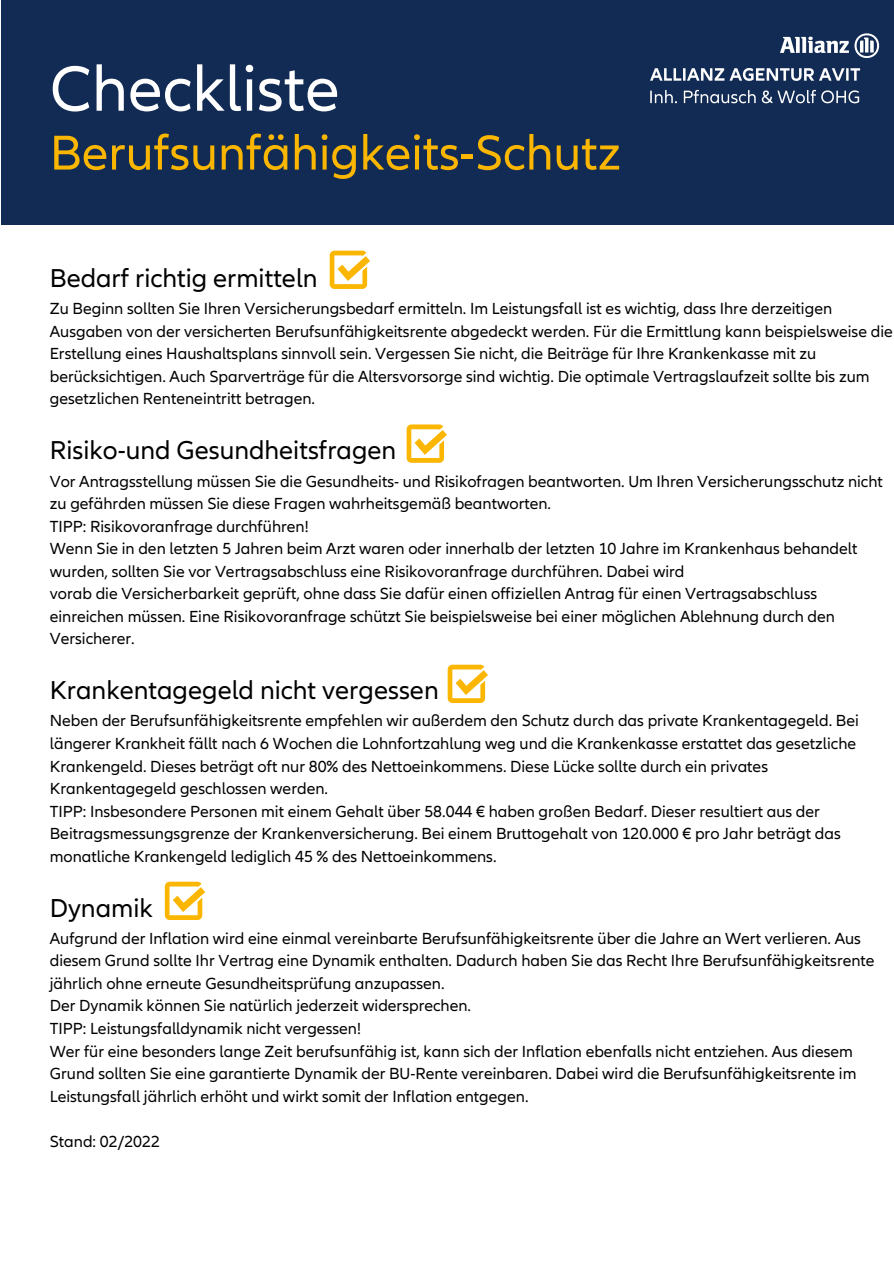
<style>
.page{position:relative;width:894px;height:1264px;background:#fff}
.page>*{position:absolute;margin:0;border:0;box-sizing:border-box;transform-origin:0 0}
.t1{font:66px "Allianz Neo";color:#fff}
.t2{font:50.7px "Allianz Neo";color:#fab600}
.t3{font:26.85px "Allianz Neo";color:#000}
.t4{font:16.65px/22.5px "Allianz Neo";color:#000}
</style>
<div class="page">
<div style="left:1px;top:0;width:892px;height:224px;background:#122b54"></div>
<img style="left:650px;top:33px;width:230px;height:71px">
<svg style="left:329px;top:251px;width:41px;height:38px"></svg>
<svg style="left:406px;top:424px;width:41px;height:39px"></svg>
<svg style="left:447px;top:664px;width:41px;height:39px"></svg>
<svg style="left:165px;top:881px;width:40px;height:39px"></svg>
<p class="t1" style="left:50px;top:48px;width:291px">Checkliste</p>
<p class="t2" style="left:50px;top:121px;width:572px">Berufsunfähigkeits-Schutz</p>
<p class="t3" style="left:50px;top:261px;width:269px">Bedarf richtig ermitteln</p>
<p class="t4" style="left:50px;top:297px;width:844px">Zu Beginn sollten Sie Ihren Versicherungsbedarf ermitteln. Im Leistungsfall ist es wichtig, dass Ihre derzeitigen Ausgaben von der versicherten Berufsunfähigkeitsrente abgedeckt werden. Für die Ermittlung kann beispielsweise die Erstellung eines Haushaltsplans sinnvoll sein. Vergessen Sie nicht, die Beiträge für Ihre Krankenkasse mit zu berücksichtigen. Auch Sparverträge für die Altersvorsorge sind wichtig. Die optimale Vertragslaufzeit sollte bis zum gesetzlichen Renteneintritt betragen.</p>
<p class="t3" style="left:50px;top:434px;width:348px">Risiko-und Gesundheitsfragen</p>
<p class="t4" style="left:50px;top:470px;width:834px">Vor Antragsstellung müssen Sie die Gesundheits- und Risikofragen beantworten. Um Ihren Versicherungsschutz nicht zu gefährden müssen Sie diese Fragen wahrheitsgemäß beantworten.</p>
<p class="t4" style="left:50px;top:515px;width:260px">TIPP: Risikovoranfrage durchführen!</p>
<p class="t4" style="left:50px;top:537px;width:809px">Wenn Sie in den letzten 5 Jahren beim Arzt waren oder innerhalb der letzten 10 Jahre im Krankenhaus behandelt wurden, sollten Sie vor Vertragsabschluss eine Risikovoranfrage durchführen. Dabei wird</p>
<p class="t4" style="left:50px;top:582px;width:786px">vorab die Versicherbarkeit geprüft, ohne dass Sie dafür einen offiziellen Antrag für einen Vertragsabschluss einreichen müssen. Eine Risikovoranfrage schützt Sie beispielsweise bei einer möglichen Ablehnung durch den<br>Versicherer.</p>
<p class="t3" style="left:50px;top:674px;width:390px">Krankentagegeld nicht vergessen</p>
<p class="t4" style="left:50px;top:709px;width:810px">Neben der Berufsunfähigkeitsrente empfehlen wir außerdem den Schutz durch das private Krankentagegeld. Bei längerer Krankheit fällt nach 6 Wochen die Lohnfortzahlung weg und die Krankenkasse erstattet das gesetzliche Krankengeld. Dieses beträgt oft nur 80% des Nettoeinkommens. Diese Lücke sollte durch ein privates Krankentagegeld geschlossen werden.</p>
<p class="t4" style="left:50px;top:799px;width:792px">TIPP: Insbesondere Personen mit einem Gehalt über 58.044 € haben großen Bedarf. Dieser resultiert aus der<br>Beitragsmessungsgrenze der Krankenversicherung. Bei einem Bruttogehalt von 120.000 € pro Jahr beträgt das monatliche Krankengeld lediglich 45 % des Nettoeinkommens.</p>
<p class="t3" style="left:50px;top:891px;width:104px">Dynamik</p>
<p class="t4" style="left:50px;top:927px;width:826px">Aufgrund der Inflation wird eine einmal vereinbarte Berufsunfähigkeitsrente über die Jahre an Wert verlieren. Aus diesem Grund sollte Ihr Vertrag eine Dynamik enthalten. Dadurch haben Sie das Recht Ihre Berufsunfähigkeitsrente jährlich ohne erneute Gesundheitsprüfung anzupassen.</p>
<p class="t4" style="left:50px;top:994px;width:422px">Der Dynamik können Sie natürlich jederzeit widersprechen.</p>
<p class="t4" style="left:50px;top:1017px;width:312px">TIPP: Leistungsfalldynamik nicht vergessen!</p>
<p class="t4" style="left:50px;top:1039px;width:807px">Wer für eine besonders lange Zeit berufsunfähig ist, kann sich der Inflation ebenfalls nicht entziehen. Aus diesem<br>Grund sollten Sie eine garantierte Dynamik der BU-Rente vereinbaren. Dabei wird die Berufsunfähigkeitsrente im<br>Leistungsfall jährlich erhöht und wirkt somit der Inflation entgegen.</p>
<p class="t4" style="left:50px;top:1129px;width:112px">Stand: 02/2022</p>
</div>
